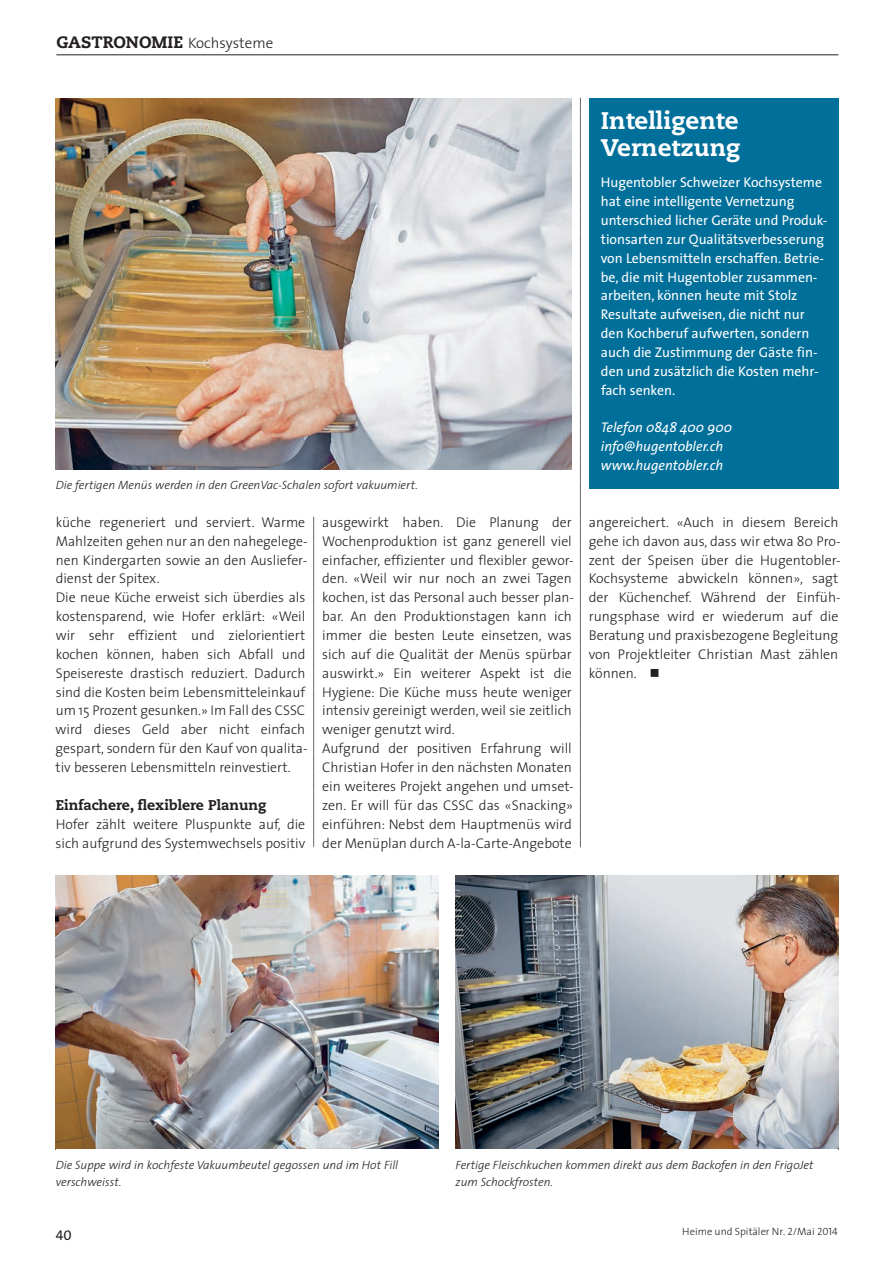
<style>
.page{position:relative;width:892px;height:1262px;background:#fff}
.page>*{position:absolute;margin:0;border:0;box-sizing:border-box;transform-origin:0 0}
.t1{font:800 24px/27px "Caecilia";color:#fff}
.t2{font:800 16.5px "Caecilia";color:#231f20}
.t3{font:300 14.1px/18.9px "The Sans";color:#231f20}
.t4{font:14.1px/18.9px "The Sans";color:#fff}
.t5{font:italic 14.1px/18.9px "The Sans";color:#fff}
.t6{font:800 14.1px "Caecilia";color:#231f20}
.t7{font:14.1px "The Sans Caps";color:#231f20}
.t8{font:italic 300 12px/17.7px "The Sans";color:#231f20}
.t9{font:300 10.5px "The Sans";color:#231f20}
.s1{font-family:"The Sans";font-weight:300;font-size:15px}
.s2{font-family:"The Sans Light Caps";font-weight:400}
</style>
<div class="page">
<svg style="left:313px;top:516px;width:1px;height:332px"></svg>
<svg style="left:580px;top:98px;width:1px;height:750px"></svg>
<hr style="left:56px;top:55px;width:782px;height:1px;background:#231f20">
<div style="left:589px;top:98px;width:249px;height:391px;background:#006f9a"></div>
<img style="left:56px;top:98px;width:516px;height:372px">
<img style="left:455px;top:876px;width:383px;height:273px">
<img style="left:56px;top:876px;width:382px;height:273px">
<p class="t2" style="left:56px;top:36px;width:218px">GASTRONOMIE <span class="s1">Kochsysteme</span></p>
<p class="t8" style="left:56px;top:477px;width:364px">Die fertigen Menüs werden in den GreenVac-Schalen sofort vakuumiert.</p>
<h1 class="t1" style="left:601px;top:109px;width:141px">Intelligente<br>Vernetzung</h1>
<p class="t4" style="left:601px;top:174px;width:228px">Hugentobler Schweizer Kochsysteme hat eine intelligente Vernetzung unterschied licher Geräte und Produk&shy;tionsarten zur Qualitätsverbesserung von Lebensmitteln erschaffen. Betrie&shy;be, die mit Hugentobler zusammen&shy;arbeiten, können heute mit Stolz Resultate aufweisen, die nicht nur den Kochberuf aufwerten, sondern auch die Zustimmung der Gäste fin&shy;den und zusätzlich die Kosten mehr&shy;fach senken.</p>
<p class="t5" style="left:601px;top:419px;width:133px">Telefon 0848 400 900 info@hugentobler.ch www.hugentobler.ch</p>
<p class="t3" style="left:56px;top:514px;width:253px">küche regeneriert und serviert. Warme Mahlzeiten gehen nur an den nahegelege&shy;nen Kindergarten sowie an den Ausliefer&shy;dienst der Spitex.<br>Die neue Küche erweist sich überdies als kostensparend, wie Hofer erklärt: «Weil wir sehr effizient und zielorientiert kochen können, haben sich Abfall und Speisereste drastisch reduziert. Dadurch sind die Kosten beim Lebensmitteleinkauf um 15 Prozent gesunken.» Im Fall des CSSC wird dieses Geld aber nicht einfach gespart, sondern für den Kauf von qualita&shy;tiv besseren Lebensmitteln reinvestiert.</p>
<p class="t6" style="left:56px;top:799px;width:212px">Einfachere, flexiblere Planung</p>
<p class="t3" style="left:56px;top:816px;width:251px">Hofer zählt weitere Pluspunkte auf, die sich aufgrund des Systemwechsels positiv</p>
<p class="t3" style="left:322px;top:514px;width:253px">ausgewirkt haben. Die Planung der Wochenproduktion ist ganz generell viel einfacher, effizienter und flexibler gewor&shy;den. «Weil wir nur noch an zwei Tagen kochen, ist das Personal auch besser plan&shy;bar. An den Produktionstagen kann ich immer die besten Leute einsetzen, was sich auf die Qualität der Menüs spürbar auswirkt.» Ein weiterer Aspekt ist die Hygiene: Die Küche muss heute weniger intensiv gereinigt werden, weil sie zeitlich weniger genutzt wird.<br>Aufgrund der positiven Erfahrung will Christian Hofer in den nächsten Monaten ein weiteres Projekt angehen und umset&shy;zen. Er will für das CSSC das «Snacking» einführen: Nebst dem Hauptmenüs wird der Menüplan durch A-la-Carte-Angebote</p>
<p class="t3" style="left:589px;top:514px;width:253px">angereichert. «Auch in diesem Bereich gehe ich davon aus, dass wir etwa 80 Pro&shy;zent der Speisen über die Hugentobler-Kochsysteme abwickeln können», sagt der Küchenchef. Während der Einfüh&shy;rungsphase wird er wiederum auf die Beratung und praxisbezogene Begleitung von Projektleiter Christian Mast zählen können. ■</p>
<p class="t8" style="left:56px;top:1157px;width:344px">Die Suppe wird in kochfeste Vakuumbeutel gegossen und im Hot Fill verschweisst.</p>
<p class="t8" style="left:455px;top:1157px;width:359px">Fertige Fleischkuchen kommen direkt aus dem Backofen in den FrigoJet zum Schockfrosten.</p>
<p class="t7" style="left:56px;top:1230px;width:17px">40</p>
<p class="t9" style="left:682px;top:1227px;width:157px">Heime und Spitäler Nr. <span class="s2">2/</span>Mai <span class="s2">2014</span></p>
</div>
